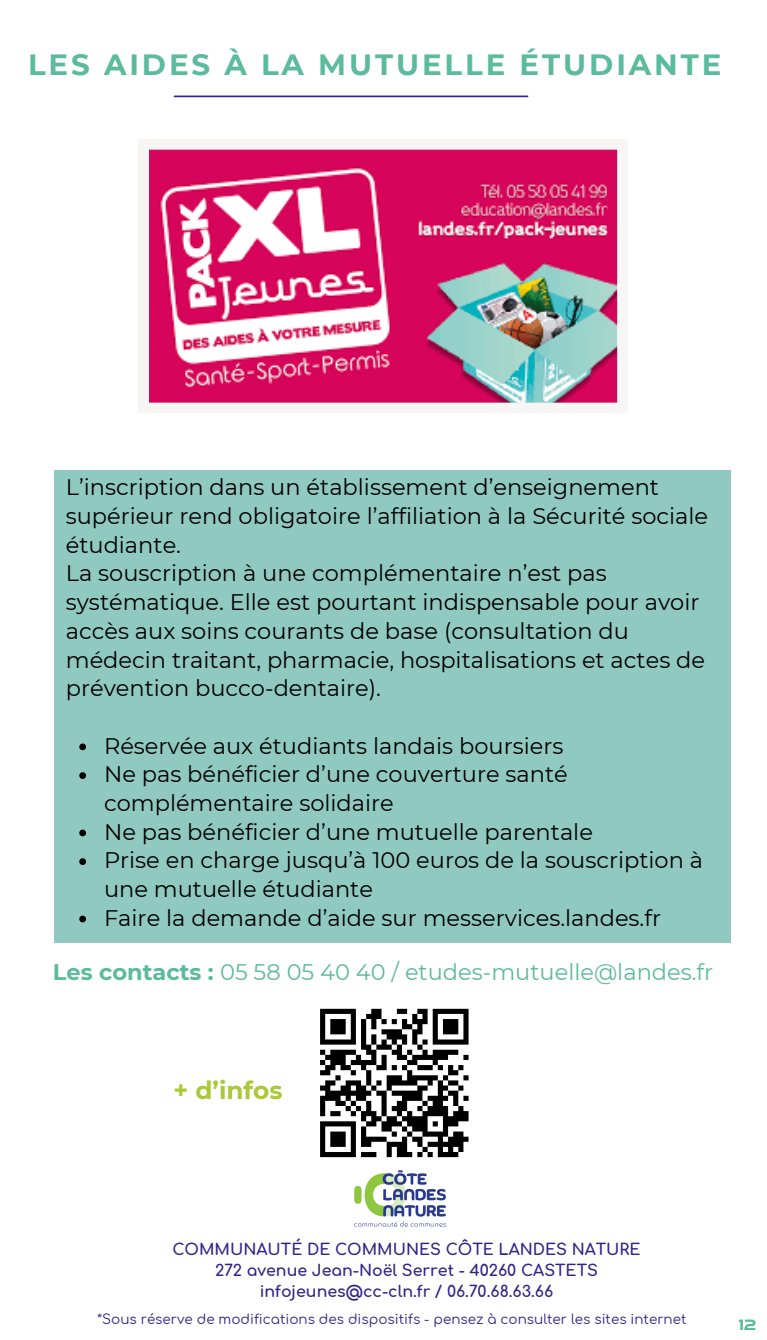
<style>
.page{position:relative;width:767px;height:1340px;background:#fff}
.page>*{position:absolute;margin:0;border:0;box-sizing:border-box;transform-origin:0 0}
.t1{font:700 29.25px "Montserrat";letter-spacing:.1em;color:#5cba9d}
.t2{font:700 24.75px "Montserrat";color:#a9c937}
.t3{font:22.5px/28.8px "Montserrat";color:#000}
.t4{font:22.5px "Montserrat";color:#5cba9d}
.t5{font:700 15.75px/20.9px "Comfortaa";color:#342488;text-align:center}
.t6{font:13.5px "Comfortaa";color:#342488}
.s1{font-weight:700}
</style>
<div class="page">
<svg style="left:149px;top:149px;width:469px;height:254px;background:#d04f85"></svg>
<div style="left:54px;top:470px;width:676px;height:473px;background:#90c9bf"></div>
<svg style="left:79px;top:743px;width:7px;height:7px"></svg>
<svg style="left:79px;top:772px;width:7px;height:7px"></svg>
<svg style="left:79px;top:830px;width:7px;height:6px"></svg>
<svg style="left:79px;top:858px;width:7px;height:7px"></svg>
<svg style="left:79px;top:916px;width:7px;height:6px"></svg>
<svg style="left:320px;top:1008px;width:149px;height:150px"></svg>
<img style="left:333px;top:1156px;width:133px;height:71px">
<hr style="left:174px;top:96px;width:353px;height:1px;background:#342488">
<svg style="left:738px;top:1319px;width:17px;height:11px"></svg>
<h3 class="t1" style="left:28px;top:46px;width:694px">LES AIDES À LA MUTUELLE ÉTUDIANTE</h3>
<p class="t3" style="left:66px;top:473px;width:643px">L’inscription dans un établissement d’enseignement supérieur rend obligatoire l’affiliation à la Sécurité sociale étudiante.<br>La souscription à une complémentaire n’est pas systématique. Elle est pourtant indispensable pour avoir accès aux soins courants de base (consultation du médecin traitant, pharmacie, hospitalisations et actes de prévention bucco-dentaire).</p>
<h3 class="t3" style="left:104px;top:731px;width:460px">Réservée aux étudiants landais boursiers</h3>
<p class="t3" style="left:104px;top:760px;width:465px">Ne pas bénéficier d’une couverture santé complémentaire solidaire</p>
<p class="t3" style="left:104px;top:817px;width:490px">Ne pas bénéficier d’une mutuelle parentale</p>
<p class="t3" style="left:104px;top:846px;width:600px">Prise en charge jusqu’à 100 euros de la souscription à une mutuelle étudiante</p>
<p class="t3" style="left:104px;top:903px;width:558px">Faire la demande d’aide sur messervices.landes.fr</p>
<p class="t4" style="left:53px;top:958px;width:661px"><span class="s1">Les contacts :</span> 05 58 05 40 40 / etudes-mutuelle@landes.fr</p>
<h2 class="t2" style="left:173px;top:1075px;width:110px">+ d’infos</h2>
<p class="t5" style="left:172px;top:1239px;width:469px">COMMUNAUTÉ DE COMMUNES CÔTE LANDES NATURE<br>272 avenue Jean-Noël Serret - 40260 CASTETS infojeunes@cc-cln.fr / 06.70.68.63.66</p>
<h4 class="t6" style="left:97px;top:1312px;width:590px">*Sous réserve de modifications des dispositifs - pensez à consulter les sites internet</h4>
</div>
